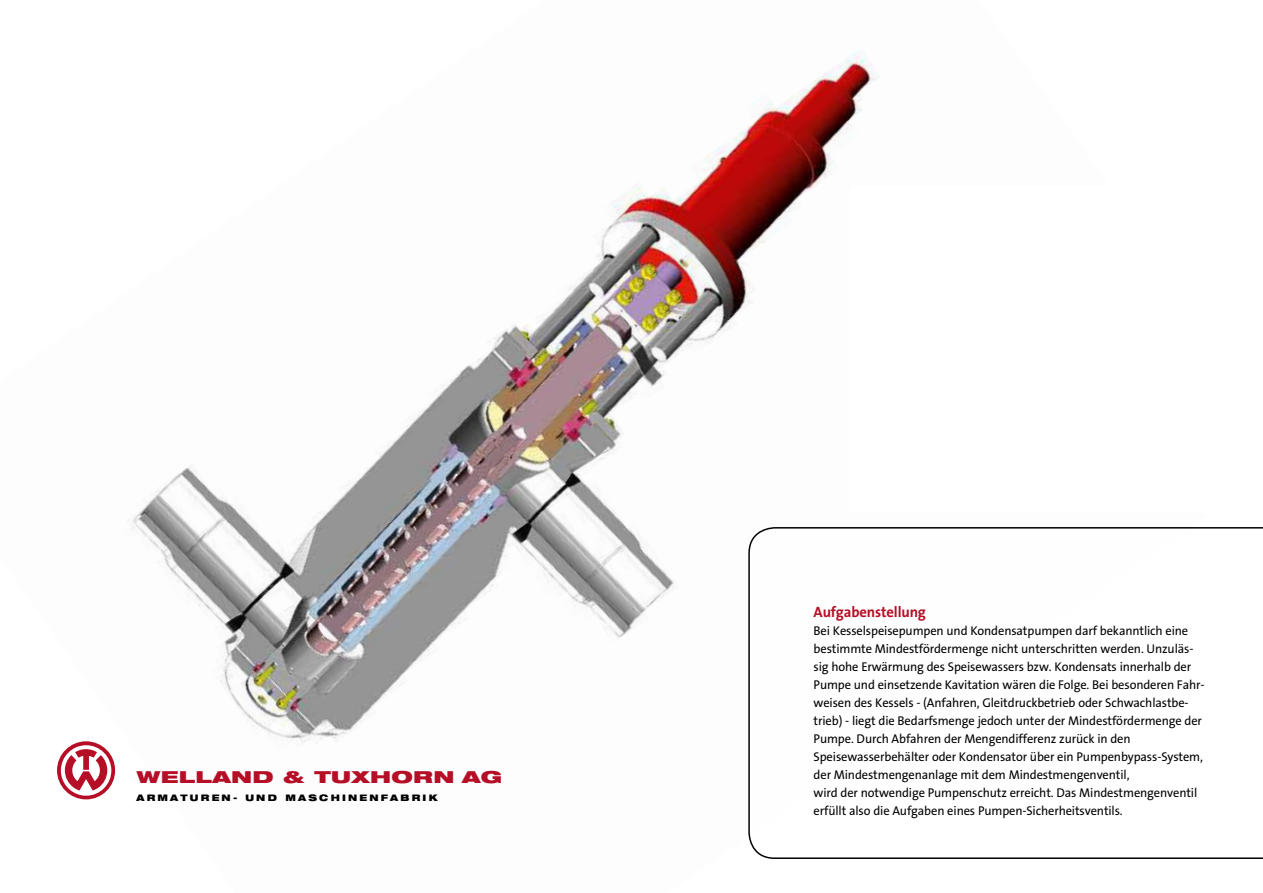
<style>
.page{position:relative;width:1263px;height:893px;background:#fff}
.page>*{position:absolute;margin:0;border:0;box-sizing:border-box;transform-origin:0 0}
.t1{font:900 expanded 16.5px "Helvetica Neue";letter-spacing:.015em;color:#b50e26;scale:1.25 1}
.t2{font:700 15px "The Sans B7";letter-spacing:-.01em;color:#b50e26}
.t3{font:12.75px/18px "The Sans B5 Plain";letter-spacing:-.01em;color:#000}
.t4{font:900 expanded 9px "Helvetica Neue";letter-spacing:.245em;color:#000}
</style>
<div class="page">
<img style="left:82px;top:51px;width:798px;height:749px">
<svg style="left:748px;top:527px;width:515px;height:332px"></svg>
<div style="left:850px;top:186px;width:413px;height:326px;background:#fff"></div>
<svg style="left:57px;top:741px;width:58px;height:58px"></svg>
<p class="t1" style="left:136px;top:766px;width:294px">WELLAND &amp; TUXHORN AG</p>
<p class="t4" style="left:136px;top:792px;width:303px">ARMATUREN- UND MASCHINENFABRIK</p>
<p class="t2" style="left:814px;top:603px;width:114px">Aufgabenstellung</p>
<p class="t3" style="left:814px;top:622px;width:392px">Bei Kesselspeisepumpen und Kondensatpumpen darf bekanntlich eine bestimmte Mindestfördermenge nicht unterschritten werden. Unzuläs&shy;sig hohe Erwärmung des Speisewassers bzw. Kondensats innerhalb der Pumpe und einsetzende Kavitation wären die Folge. Bei besonderen Fahr&shy;weisen des Kessels - (Anfahren, Gleitdruckbetrieb oder Schwachlastbe&shy;trieb) - liegt die Bedarfsmenge jedoch unter der Mindestfördermenge der Pumpe. Durch Abfahren der Mengendifferenz zurück in den Speisewasserbehälter oder Kondensator über ein Pumpenbypass-System, der Mindestmengenanlage mit dem Mindestmengenventil,<br>wird der notwendige Pumpenschutz erreicht. Das Mindestmengenventil erfüllt also die Aufgaben eines Pumpen-Sicherheitsventils.</p>
</div>
